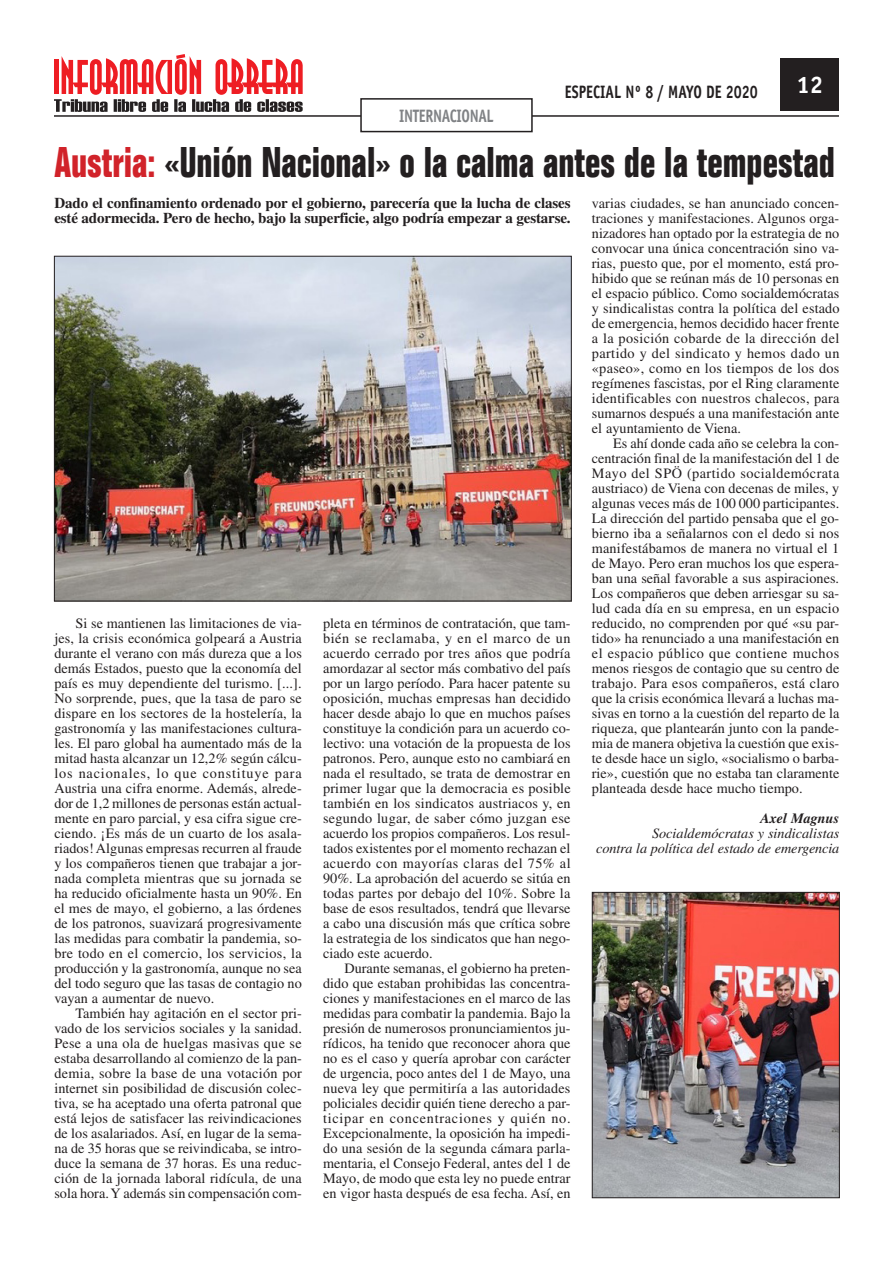
<style>
.page{position:relative;width:893px;height:1263px;background:#fff}
.page>*{position:absolute;margin:0;border:0;box-sizing:border-box;transform-origin:0 0}
._00_Titular_3_Column{font:700 condensed 42px "Folio Std";color:#231f20;scale:.9 1}
.t1{font:700 24px "Officina Sans Std";color:#fff}
.t2{font:700 18px "Officina Sans Std";color:#231f20;scale:.8 1}
.t3{font:700 18px "Officina Sans Std";letter-spacing:-.025em;color:#808285;scale:.8 1}
._00_Entradiilla{font:700 15px/15px "Times LT Std";letter-spacing:-.01em;color:#231f20}
._00_Cuerpo_de_Texto{font:14.25px/15px "Times LT Std";color:#231f20;text-align:justify}
._00_Firma{font:italic 14.25px/15px "Times LT Std";letter-spacing:-.01em;color:#231f20;text-align:right}
._00_Firma-2{font:italic 700 14.25px "Times LT Std";color:#231f20}
.s1{color:#d1232a}
</style>
<div class="page">
<img style="left:56px;top:258px;width:514px;height:341px">
<img style="left:594px;top:894px;width:244px;height:302px">
<div style="left:592px;top:892px;width:248px;height:306px;border:1px solid #231f20"></div>
<svg style="left:54px;top:54px;width:249px;height:58px"></svg>
<div style="left:780px;top:58px;width:59px;height:53px;background:#231f20"></div>
<hr style="left:54px;top:115px;width:785px;height:2px;background:#231f20">
<div style="left:361px;top:99px;width:171px;height:33px;background:#fff"></div>
<div style="left:360px;top:98px;width:173px;height:34px;border:2px solid #231f20"></div>
<p class="t3" style="left:399px;top:104px;width:120px">INTERNACIONAL</p>
<p class="t2" style="left:565px;top:80px;width:243px">ESPECIAL Nº 8 / MAYO DE 2020</p>
<h2 class="t1" style="left:796px;top:70px;width:28px">12</h2>
<p class="_00_Titular_3_Column" style="left:54px;top:139px;width:869px"><span class="s1">Austria:</span> «Unión Nacional» o la calma antes de la tempestad</p>
<p class="_00_Entradiilla" style="left:54px;top:195px;width:518px">Dado el confinamiento ordenado por el gobierno, parecería que la lucha de clases esté adormecida. Pero de hecho, bajo la superficie, algo podría empezar a gestarse.</p>
<p class="_00_Cuerpo_de_Texto" style="left:592px;top:196px;width:249px">varias ciudades, se han anunciado concen&shy;traciones y manifestaciones. Algunos orga&shy;nizadores han optado por la estrategia de no convocar una única concentración sino va&shy;rias, puesto que, por el momento, está pro&shy;hibido que se reúnan más de 10 personas en el espacio público. Como socialdemócratas y sindicalistas contra la política del estado de emergencia, hemos decidido hacer frente a la posición cobarde de la dirección del partido y del sindicato y hemos dado un «paseo», como en los tiempos de los dos regímenes fascistas, por el Ring claramente identificables con nuestros chalecos, para sumarnos después a una manifestación ante el ayuntamiento de Viena.</p>
<p class="_00_Cuerpo_de_Texto" style="left:592px;top:436px;width:249px;text-indent:21px">Es ahí donde cada año se celebra la con&shy;centración final de la manifestación del 1 de Mayo del SPÖ (partido socialdemócrata austriaco) de Viena con decenas de miles, y algunas veces más de 100 000 participantes.<br>La dirección del partido pensaba que el go&shy;bierno iba a señalarnos con el dedo si nos manifestábamos de manera no virtual el 1 de Mayo. Pero eran muchos los que espera&shy;ban una señal favorable a sus aspiraciones.<br>Los compañeros que deben arriesgar su sa&shy;lud cada día en su empresa, en un espacio reducido, no comprenden por qué «su par&shy;tido» ha renunciado a una manifestación en el espacio público que contiene muchos menos riesgos de contagio que su centro de trabajo. Para esos compañeros, está claro que la crisis económica llevará a luchas ma&shy;sivas en torno a la cuestión del reparto de la riqueza, que plantearán junto con la pande&shy;mia de manera objetiva la cuestión que exis&shy;te desde hace un siglo, «socialismo o barba&shy;rie», cuestión que no estaba tan claramente planteada desde hace mucho tiempo.</p>
<p class="_00_Firma-2" style="left:760px;top:810px;width:81px">Axel Magnus</p>
<p class="_00_Firma" style="left:596px;top:825px;width:245px">Socialdemócratas y sindicalistas<br>contra la política del estado de emergencia</p>
<p class="_00_Cuerpo_de_Texto" style="left:54px;top:615px;width:249px;text-indent:21px">Si se mantienen las limitaciones de via&shy;jes, la crisis económica golpeará a Austria durante el verano con más dureza que a los demás Estados, puesto que la economía del país es muy dependiente del turismo. [...].<br>No sorprende, pues, que la tasa de paro se dispare en los sectores de la hostelería, la gastronomía y las manifestaciones cultura&shy;les. El paro global ha aumentado más de la mitad hasta alcanzar un 12,2% según cálcu&shy;los nacionales, lo que constituye para Austria una cifra enorme. Además, alrede&shy;dor de 1,2 millones de personas están actual&shy;mente en paro parcial, y esa cifra sigue cre&shy;ciendo. ¡Es más de un cuarto de los asala&shy;riados! Algunas empresas recurren al fraude y los compañeros tienen que trabajar a jor&shy;nada completa mientras que su jornada se ha reducido oficialmente hasta un 90%. En el mes de mayo, el gobierno, a las órdenes de los patronos, suavizará progresivamente las medidas para combatir la pandemia, so&shy;bre todo en el comercio, los servicios, la producción y la gastronomía, aunque no sea del todo seguro que las tasas de contagio no vayan a aumentar de nuevo.</p>
<p class="_00_Cuerpo_de_Texto" style="left:54px;top:1005px;width:249px;text-indent:21px">También hay agitación en el sector pri&shy;vado de los servicios sociales y la sanidad.<br>Pese a una ola de huelgas masivas que se estaba desarrollando al comienzo de la pan&shy;demia, sobre la base de una votación por internet sin posibilidad de discusión colec&shy;tiva, se ha aceptado una oferta patronal que está lejos de satisfacer las reivindicaciones de los asalariados. Así, en lugar de la sema&shy;na de 35 horas que se reivindicaba, se intro&shy;duce la semana de 37 horas. Es una reduc&shy;ción de la jornada laboral ridícula, de una sola hora. Y además sin compensación com-</p>
<p class="_00_Cuerpo_de_Texto" style="left:323px;top:615px;width:249px">pleta en términos de contratación, que tam&shy;bién se reclamaba, y en el marco de un acuerdo cerrado por tres años que podría amordazar al sector más combativo del país por un largo período. Para hacer patente su oposición, muchas empresas han decidido hacer desde abajo lo que en muchos países constituye la condición para un acuerdo co&shy;lectivo: una votación de la propuesta de los patronos. Pero, aunque esto no cambiará en nada el resultado, se trata de demostrar en primer lugar que la democracia es posible también en los sindicatos austriacos y, en segundo lugar, de saber cómo juzgan ese acuerdo los propios compañeros. Los resul&shy;tados existentes por el momento rechazan el acuerdo con mayorías claras del 75% al 90%. La aprobación del acuerdo se sitúa en todas partes por debajo del 10%. Sobre la base de esos resultados, tendrá que llevarse a cabo una discusión más que crítica sobre la estrategia de los sindicatos que han nego&shy;ciado este acuerdo.</p>
<p class="_00_Cuerpo_de_Texto" style="left:323px;top:960px;width:249px;text-indent:21px">Durante semanas, el gobierno ha preten&shy;dido que estaban prohibidas las concentra&shy;ciones y manifestaciones en el marco de las medidas para combatir la pandemia. Bajo la presión de numerosos pronunciamientos ju&shy;rídicos, ha tenido que reconocer ahora que no es el caso y quería aprobar con carácter de urgencia, poco antes del 1 de Mayo, una nueva ley que permitiría a las autoridades policiales decidir quién tiene derecho a par&shy;ticipar en concentraciones y quién no.<br>Excepcionalmente, la oposición ha impedi&shy;do una sesión de la segunda cámara parla&shy;mentaria, el Consejo Federal, antes del 1 de Mayo, de modo que esta ley no puede entrar en vigor hasta después de esa fecha. Así, en</p>
</div>
